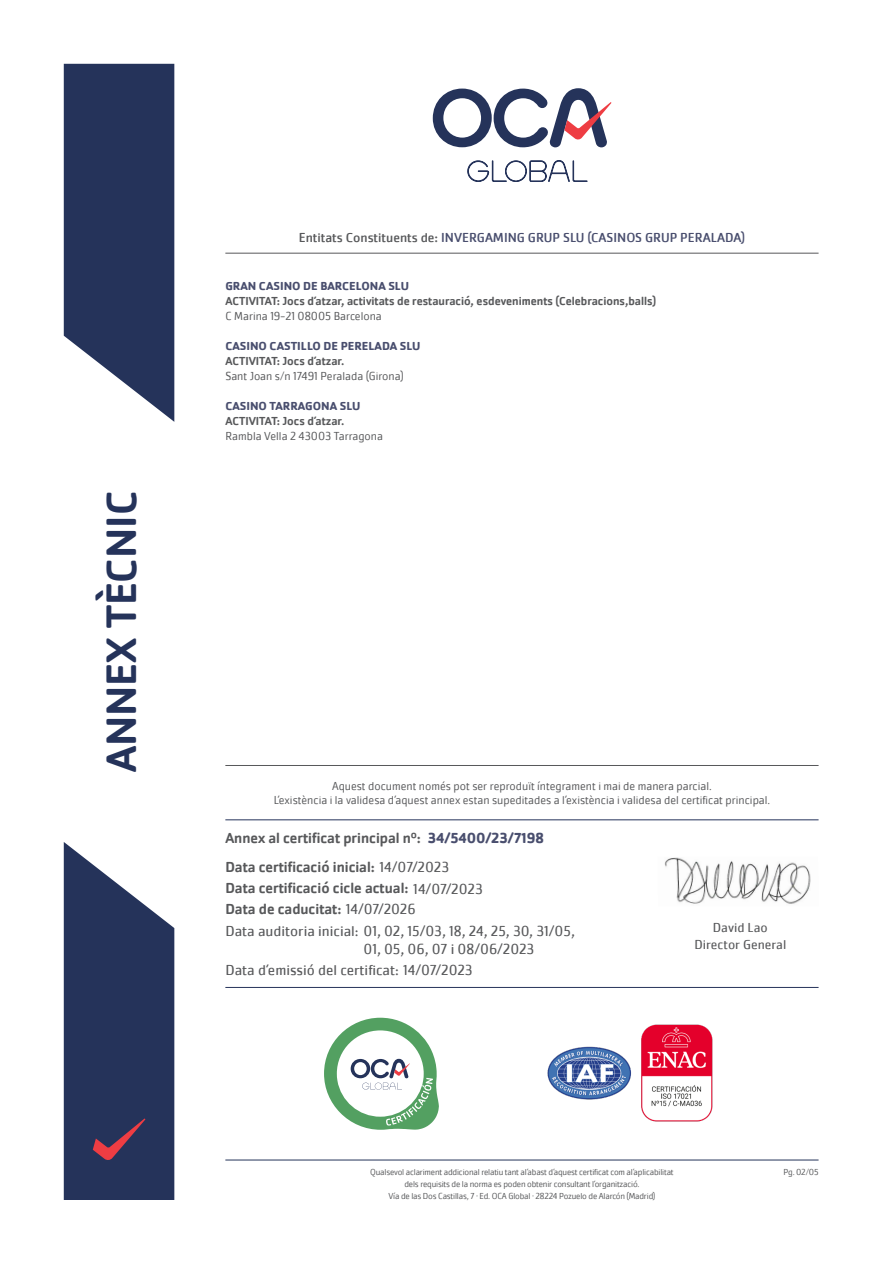
<style>
.page{position:relative;width:893px;height:1263px;background:#fff}
.page>*{position:absolute;margin:0;border:0;box-sizing:border-box;transform-origin:0 0}
.t1{font:500 43.95px "Cachet Pro";color:#25335a}
.t2{font:500 15px "Cachet Pro";color:#57585a}
.t3{font:15px "Cachet Pro";color:#57585a}
.t4{font:13.5px "Cachet Pro";color:#494e6e}
.t5{font:13.5px "Cachet Pro";color:#57585a}
.t6{font:300 12px "Cachet Pro";color:#57585a}
.t7{font:500 12px "Cachet Pro";color:#57585a}
.t8{font:700 12px "Cachet Pro";color:#494e6e}
.t9{font:300 9px "Cachet Pro";letter-spacing:-.02em;color:#57585a}
.s1{color:#57585a}
.s2{font-weight:700;color:#494e6e}
.s3{font-weight:400}
</style>
<div class="page">
<svg style="left:433px;top:88px;width:179px;height:59px"></svg>
<svg style="left:467px;top:160px;width:121px;height:22px"></svg>
<svg style="left:64px;top:64px;width:110px;height:358px;background:#3f4b6d"></svg>
<svg style="left:64px;top:842px;width:110px;height:358px;background:#414b6d"></svg>
<hr style="left:225px;top:1160px;width:594px;height:1px;background:#25335a">
<hr style="left:225px;top:819px;width:594px;height:1px;background:#25335a">
<hr style="left:225px;top:765px;width:594px;height:1px;background:#57585a">
<hr style="left:225px;top:253px;width:594px;height:1px;background:#57585a">
<img style="left:547px;top:1024px;width:166px;height:98px">
<svg style="left:324px;top:1018px;width:115px;height:112px"></svg>
<hr style="left:225px;top:987px;width:594px;height:1px;background:#25335a">
<img style="left:664px;top:857px;width:147px;height:47px">
<p class="t1" style="left:96px;top:772px;width:283px;rotate:-90deg">ANNEX TÈCNIC</p>
<p class="t4" style="left:299px;top:230px;width:448px"><span class="s1">Entitats Constituents de:</span> INVERGAMING GRUP SLU (CASINOS GRUP PERALADA)</p>
<p class="t8" style="left:225px;top:278px;width:185px">GRAN CASINO DE BARCELONA SLU</p>
<p class="t7" style="left:225px;top:294px;width:432px">ACTIVITAT: Jocs d’atzar, activitats de restauració, esdeveniments (Celebracions,balls)</p>
<p class="t6" style="left:225px;top:309px;width:158px">C Marina 19-21 08005 Barcelona</p>
<p class="t8" style="left:225px;top:338px;width:197px">CASINO CASTILLO DE PERELADA SLU</p>
<p class="t7" style="left:225px;top:354px;width:121px">ACTIVITAT: Jocs d’atzar.</p>
<p class="t6" style="left:225px;top:369px;width:180px">Sant Joan s/n 17491 Peralada (Girona)</p>
<p class="t8" style="left:225px;top:398px;width:137px">CASINO TARRAGONA SLU</p>
<p class="t7" style="left:225px;top:414px;width:121px">ACTIVITAT: Jocs d’atzar.</p>
<p class="t6" style="left:225px;top:429px;width:159px">Rambla Vella 2 43003 Tarragona</p>
<p class="t6" style="left:332px;top:779px;width:381px">Aquest document només pot ser reproduït íntegrament i mai de manera parcial.</p>
<p class="t6" style="left:274px;top:793px;width:498px">L’existència i la validesa d’aquest annex estan supeditades a l’existència i validesa del certificat principal.</p>
<p class="t2" style="left:225px;top:829px;width:320px">Annex al certificat principal nº: <span class="s2">34/5400/23/7198</span></p>
<p class="t2" style="left:225px;top:858px;width:225px">Data certificació inicial: <span class="s3">14/07/2023</span></p>
<p class="t2" style="left:225px;top:879px;width:259px">Data certificació cicle actual: <span class="s3">14/07/2023</span></p>
<p class="t2" style="left:225px;top:900px;width:192px">Data de caducitat: <span class="s3">14/07/2026</span></p>
<p class="t3" style="left:225px;top:922px;width:351px">Data auditoria inicial: 01, 02, 15/03, 18, 24, 25, 30, 31/05,</p>
<p class="t3" style="left:364px;top:940px;width:172px">01, 05, 06, 07 i 08/06/2023</p>
<p class="t3" style="left:225px;top:961px;width:249px">Data d’emissió del certificat: 14/07/2023</p>
<p class="t5" style="left:713px;top:919px;width:56px">David Lao</p>
<p class="t5" style="left:694px;top:936px;width:93px">Director General</p>
<p class="t9" style="left:370px;top:1166px;width:305px">Qualsevol aclariment addicional relatiu tant al’abast d’aquest certificat com al’aplicabilitat</p>
<p class="t9" style="left:404px;top:1178px;width:236px">dels requisits de la norma es poden obtenir consultant l’organització.</p>
<p class="t9" style="left:388px;top:1190px;width:268px">Vía de las Dos Castillas, 7 · Ed. OCA Global · 28224 Pozuelo de Alarcón (Madrid)</p>
<p class="t9" style="left:784px;top:1166px;width:36px">Pg. 02/05</p>
</div>
